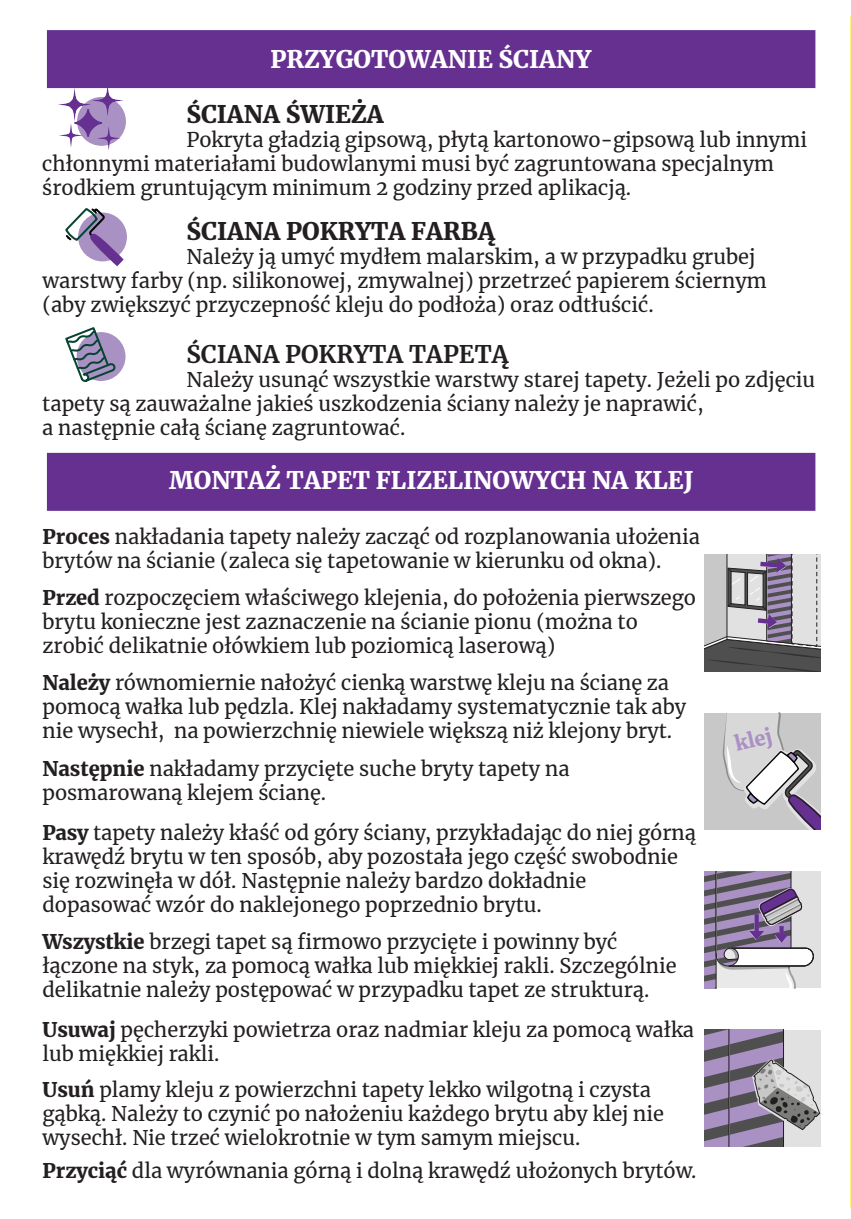
<style>
.page{position:relative;width:851px;height:1219px;background:#fff}
.page>*{position:absolute;margin:0;border:0;box-sizing:border-box;transform-origin:0 0}
.t1{font:900 24px "Merriweather";color:#fff}
.t2{font:900 24px "Merriweather";color:#231f20}
.t3{font:700 24px "Merriweather";color:#231f20}
.t4{font:20px/24px "Merriweather";color:#231f20}
.t5{font:900 20px "Merriweather";color:#a991c4}
.s1{font-weight:900}
</style>
<div class="page">
<hr style="left:850px;top:16px;width:1px;height:1191px;background:#fff101">
<div style="left:704px;top:871px;width:116px;height:116px;background:#e0e1e0"></div>
<svg style="left:704px;top:871px;width:110px;height:117px"></svg>
<svg style="left:704px;top:1029px;width:116px;height:117px;background:#9a93a3"></svg>
<svg style="left:704px;top:554px;width:116px;height:117px;background:#9c999e"></svg>
<div style="left:704px;top:713px;width:116px;height:116px;background:#c9c8c8"></div>
<svg style="left:722px;top:713px;width:98px;height:116px"></svg>
<div style="left:47px;top:30px;width:768px;height:58px;background:#663091;border:2px solid #663091"></div>
<div style="left:47px;top:453px;width:768px;height:58px;background:#663091;border:2px solid #663091"></div>
<svg style="left:65px;top:208px;width:60px;height:59px"></svg>
<div style="left:77px;top:332px;width:48px;height:49px;background:#a991c4;border-radius:50%"></div>
<svg style="left:65px;top:327px;width:52px;height:55px"></svg>
<div style="left:77px;top:97px;width:49px;height:49px;background:#a991c4;border-radius:50%"></div>
<svg style="left:66px;top:96px;width:17px;height:17px"></svg>
<div style="left:65px;top:95px;width:19px;height:19px;border:2px solid #663091;border-radius:50%"></div>
<div style="left:67px;top:132px;width:8px;height:7px;background:#663091;border-radius:50%"></div>
<div style="left:66px;top:131px;width:10px;height:9px;border:2px solid #663091;border-radius:50%"></div>
<svg style="left:100px;top:93px;width:15px;height:15px"></svg>
<div style="left:99px;top:92px;width:17px;height:17px;border:2px solid #663091;border-radius:50%"></div>
<div style="left:105px;top:135px;width:7px;height:7px;background:#663091;border-radius:50%"></div>
<div style="left:104px;top:134px;width:9px;height:9px;border:2px solid #663091;border-radius:50%"></div>
<svg style="left:75px;top:110px;width:26px;height:26px"></svg>
<div style="left:74px;top:109px;width:28px;height:28px;border:2px solid #663091;border-radius:50%"></div>
<p class="t1" style="left:270px;top:42px;width:322px">PRZYGOTOWANIE ŚCIANY</p>
<p class="t2" style="left:186px;top:97px;width:199px">ŚCIANA ŚWIEŻA</p>
<p class="t4" style="left:42px;top:127px;width:766px;text-indent:144px">Pokryta gładzią gipsową, płytą kartonowo-gipsową lub innymi chłonnymi materiałami budowlanymi musi być zagruntowana specjalnym środkiem gruntującym minimum 2 godziny przed aplikacją.</p>
<p class="t2" style="left:186px;top:215px;width:310px">ŚCIANA POKRYTA FARBĄ</p>
<p class="t4" style="left:42px;top:244px;width:725px;text-indent:144px">Należy ją umyć mydłem malarskim, a w przypadku grubej warstwy farby (np. silikonowej, zmywalnej) przetrzeć papierem ściernym (aby zwiększyć przyczepność kleju do podłoża) oraz odtłuścić.</p>
<p class="t3" style="left:186px;top:337px;width:323px">ŚCIANA POKRYTA TAPETĄ</p>
<p class="t4" style="left:42px;top:367px;width:774px;text-indent:144px">Należy usunąć wszystkie warstwy starej tapety. Jeżeli po zdjęciu tapety są zauważalne jakieś uszkodzenia ściany należy je naprawić,<br>a następnie całą ścianę zagruntować.</p>
<p class="t1" style="left:169px;top:463px;width:525px">MONTAŻ TAPET FLIZELINOWYCH NA KLEJ</p>
<p class="t4" style="left:42px;top:523px;width:659px"><span class="s1">Proces</span> nakładania tapety należy zacząć od rozplanowania ułożenia brytów na ścianie (zaleca się tapetowanie w kierunku od okna).</p>
<p class="t4" style="left:42px;top:584px;width:654px"><span class="s1">Przed</span> rozpoczęciem właściwego klejenia, do położenia pierwszego brytu konieczne jest zaznaczenie na ścianie pionu (można to zrobić delikatnie ołówkiem lub poziomicą laserową)</p>
<p class="t4" style="left:42px;top:670px;width:645px"><span class="s1">Należy</span> równomiernie nałożyć cienką warstwę kleju na ścianę za pomocą wałka lub pędzla. Klej nakładamy systematycznie tak aby nie wysechł, na powierzchnię niewiele większą niż klejony bryt.</p>
<p class="t4" style="left:42px;top:755px;width:528px"><span class="s1">Następnie</span> nakładamy przycięte suche bryty tapety na posmarowaną klejem ścianę.</p>
<p class="t4" style="left:42px;top:820px;width:655px"><span class="s1">Pasy</span> tapety należy kłaść od góry ściany, przykładając do niej górną krawędź brytu w ten sposób, aby pozostała jego część swobodnie się rozwinęła w dół. Następnie należy bardzo dokładnie dopasować wzór do naklejonego poprzednio brytu.</p>
<p class="t4" style="left:42px;top:929px;width:635px"><span class="s1">Wszystkie</span> brzegi tapet są firmowo przycięte i powinny być łączone na styk, za pomocą wałka lub miękkiej rakli. Szczególnie delikatnie należy postępować w przypadku tapet ze strukturą.</p>
<p class="t4" style="left:42px;top:1017px;width:652px"><span class="s1">Usuwaj</span> pęcherzyki powietrza oraz nadmiar kleju za pomocą wałka lub miękkiej rakli.</p>
<p class="t4" style="left:42px;top:1076px;width:623px"><span class="s1">Usuń</span> plamy kleju z powierzchni tapety lekko wilgotną i czysta gąbką. Należy to czynić po nałożeniu każdego brytu aby klej nie wysechł. Nie trzeć wielokrotnie w tym samym miejscu.</p>
<p class="t4" style="left:42px;top:1157px;width:655px"><span class="s1">Przyciąć</span> dla wyrównania górną i dolną krawędź ułożonych brytów.</p>
<p class="t5" style="left:731px;top:730px;width:39px;rotate:-13deg">klej</p>
</div>
